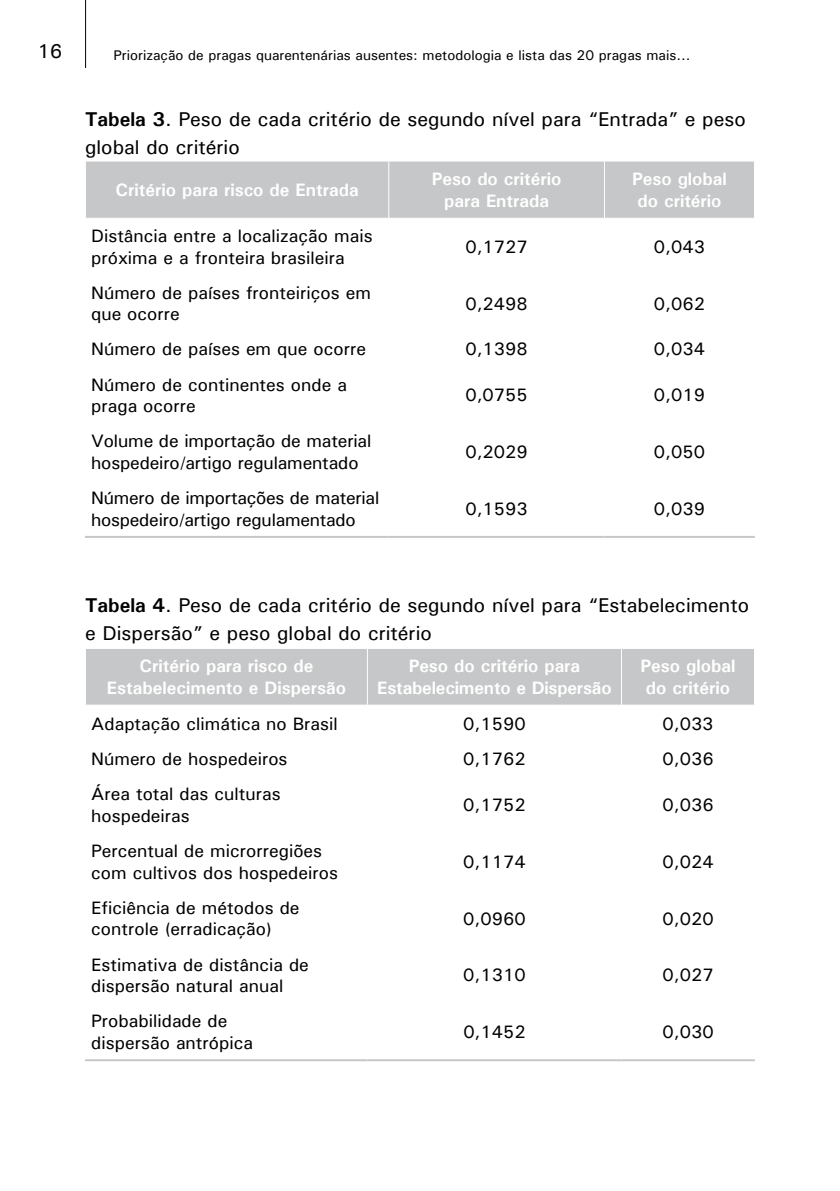
<style>
.page{position:relative;width:840px;height:1191px;background:#fff}
.page>*{position:absolute;margin:0;border:0;box-sizing:border-box;transform-origin:0 0}
.t1{font:500 20px/28px "Univers";color:#000}
.t2{font:500 18px/21.6px "Univers";color:#000}
.t3{font:700 18px/21.6px "Univers";color:#fff;text-align:center}
.t4{font:500 14px "Univers";color:#000}
.s1{font-weight:700}
</style>
<div class="page">
<hr style="left:85px;top:0;width:1px;height:68px;background:#000">
<div style="left:86px;top:161px;width:667px;height:57px;background:#c6c7c8"></div>
<hr style="left:388px;top:161px;width:1px;height:57px;background:#fff">
<hr style="left:603px;top:161px;width:1px;height:57px;background:#fff">
<hr style="left:85px;top:536px;width:303px;height:2px;background:#c6c7c8">
<hr style="left:388px;top:536px;width:216px;height:2px;background:#c6c7c8">
<hr style="left:604px;top:536px;width:150px;height:2px;background:#c6c7c8">
<div style="left:86px;top:649px;width:667px;height:55px;background:#c6c7c8"></div>
<hr style="left:367px;top:649px;width:1px;height:55px;background:#fff">
<hr style="left:620px;top:649px;width:1px;height:55px;background:#fff">
<hr style="left:85px;top:1059px;width:282px;height:2px;background:#c6c7c8">
<hr style="left:367px;top:1059px;width:254px;height:2px;background:#c6c7c8">
<hr style="left:621px;top:1059px;width:133px;height:2px;background:#c6c7c8">
<p class="t1" style="left:37px;top:36px;width:27px">16</p>
<p class="t4" style="left:113px;top:46px;width:578px">Priorização de pragas quarentenárias ausentes: metodologia e lista das 20 pragas mais...</p>
<p class="t1" style="left:85px;top:104px;width:662px"><span class="s1">Tabela 3</span>. Peso de cada critério de segundo nível para “Entrada” e peso global do critério</p>
<p class="t3" style="left:116px;top:179px;width:244px">Critério para risco de Entrada</p>
<p class="t3" style="left:431px;top:168px;width:131px">Peso do critério para Entrada</p>
<p class="t3" style="left:631px;top:168px;width:96px;text-align:left">Peso global do critério</p>
<p class="t2" style="left:91px;top:225px;width:283px">Distância entre a localização mais próxima e a fronteira brasileira</p>
<p class="t2" style="left:465px;top:235px;width:64px">0,1727</p>
<p class="t2" style="left:653px;top:235px;width:53px">0,043</p>
<p class="t2" style="left:91px;top:281px;width:281px">Número de países fronteiriços em que ocorre</p>
<p class="t2" style="left:465px;top:292px;width:64px">0,2498</p>
<p class="t2" style="left:653px;top:292px;width:53px">0,062</p>
<p class="t2" style="left:91px;top:338px;width:276px">Número de países em que ocorre</p>
<p class="t2" style="left:465px;top:338px;width:64px">0,1398</p>
<p class="t2" style="left:653px;top:338px;width:53px">0,034</p>
<p class="t2" style="left:91px;top:373px;width:257px">Número de continentes onde a praga ocorre</p>
<p class="t2" style="left:465px;top:384px;width:64px">0,0755</p>
<p class="t2" style="left:653px;top:384px;width:53px">0,019</p>
<p class="t2" style="left:91px;top:430px;width:282px">Volume de importação de material hospedeiro/artigo regulamentado</p>
<p class="t2" style="left:465px;top:440px;width:64px">0,2029</p>
<p class="t2" style="left:653px;top:440px;width:53px">0,050</p>
<p class="t2" style="left:91px;top:486px;width:289px">Número de importações de material hospedeiro/artigo regulamentado</p>
<p class="t2" style="left:465px;top:497px;width:64px">0,1593</p>
<p class="t2" style="left:653px;top:497px;width:53px">0,039</p>
<p class="t1" style="left:85px;top:590px;width:665px"><span class="s1">Tabela 4</span>. Peso de cada critério de segundo nível para “Estabelecimento e Dispersão” e peso global do critério</p>
<p class="t3" style="left:107px;top:655px;width:240px">Critério para risco de<br>Estabelecimento e Dispersão</p>
<p class="t3" style="left:377px;top:655px;width:236px">Peso do critério para<br>Estabelecimento e Dispersão</p>
<p class="t3" style="left:640px;top:655px;width:96px;text-align:left">Peso global do critério</p>
<p class="t2" style="left:91px;top:712px;width:248px">Adaptação climática no Brasil</p>
<p class="t2" style="left:463px;top:712px;width:64px">0,1590</p>
<p class="t2" style="left:662px;top:712px;width:53px">0,033</p>
<p class="t2" style="left:91px;top:748px;width:198px">Número de hospedeiros</p>
<p class="t2" style="left:463px;top:748px;width:64px">0,1762</p>
<p class="t2" style="left:662px;top:748px;width:53px">0,036</p>
<p class="t2" style="left:91px;top:783px;width:191px">Área total das culturas hospedeiras</p>
<p class="t2" style="left:463px;top:794px;width:64px">0,1752</p>
<p class="t2" style="left:662px;top:794px;width:53px">0,036</p>
<p class="t2" style="left:91px;top:839px;width:248px">Percentual de microrregiões com cultivos dos hospedeiros</p>
<p class="t2" style="left:463px;top:850px;width:64px">0,1174</p>
<p class="t2" style="left:662px;top:850px;width:53px">0,024</p>
<p class="t2" style="left:91px;top:896px;width:210px">Eficiência de métodos de controle (erradicação)</p>
<p class="t2" style="left:463px;top:907px;width:64px">0,0960</p>
<p class="t2" style="left:662px;top:907px;width:53px">0,020</p>
<p class="t2" style="left:91px;top:953px;width:219px">Estimativa de distância de dispersão natural anual</p>
<p class="t2" style="left:463px;top:964px;width:64px">0,1310</p>
<p class="t2" style="left:662px;top:964px;width:53px">0,027</p>
<p class="t2" style="left:91px;top:1009px;width:163px">Probabilidade de dispersão antrópica</p>
<p class="t2" style="left:463px;top:1020px;width:64px">0,1452</p>
<p class="t2" style="left:662px;top:1020px;width:53px">0,030</p>
</div>
